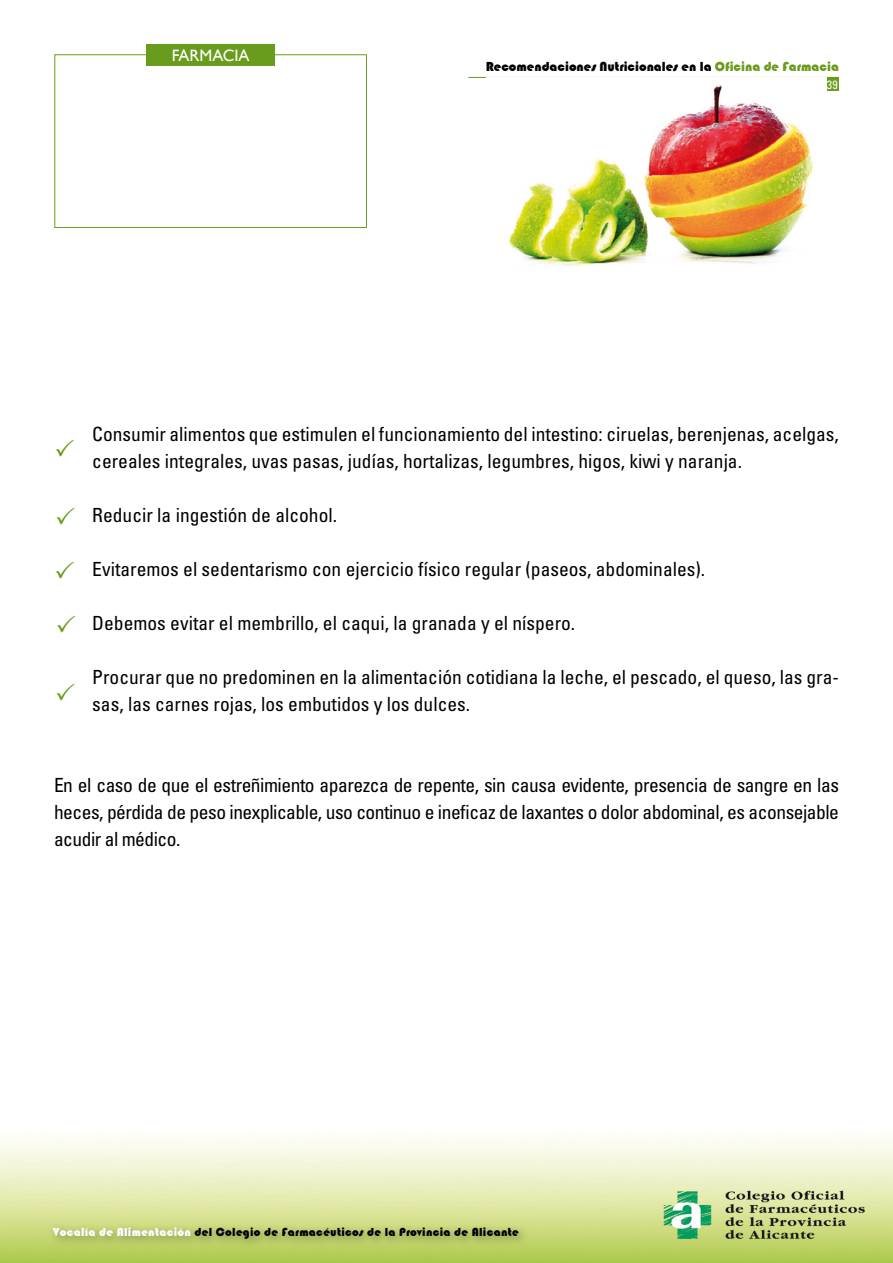
<style>
.page{position:relative;width:893px;height:1263px;background:#fff}
.page>*{position:absolute;margin:0;border:0;box-sizing:border-box;transform-origin:0 0}
.t1{font:condensed 19.5px/27px "Univers";color:#000}
.t2{font:16.5px "Gill Sans";color:#fff}
.t3{font:13.5px "Bauhaus 93";color:#000}
.t4{font:12px "Bauhaus 93";letter-spacing:.025em;color:#000}
.t5{font:condensed 12px "Univers";color:#fff}
.s1{color:#699c1c}
.s2{color:#fff}
</style>
<div class="page">
<img style="left:0;top:1139px;width:893px;height:124px">
<div style="left:55px;top:55px;width:312px;height:173px;border:1px solid #699c1c"></div>
<hr style="left:468px;top:77px;width:371px;height:1px;background:#699c1c">
<div style="left:826px;top:77px;width:13px;height:13px;background:#699c1c"></div>
<img style="left:47px;top:1222px;width:481px;height:27px">
<div style="left:146px;top:45px;width:129px;height:21px;background:#699c1c"></div>
<img style="left:509px;top:85px;width:304px;height:181px">
<p class="t2" style="left:172px;top:46px;width:79px">FARMACIA</p>
<p class="t3" style="left:486px;top:59px;width:355px">Recomendaciones Nutricionales en la <span class="s1">Oficina de Farmacia</span></p>
<p class="t5" style="left:827px;top:77px;width:12px">39</p>
<p class="t1" style="left:92px;top:420px;width:748px">Consumir alimentos que estimulen el funcionamiento del intestino: ciruelas, berenjenas, acelgas, cereales integrales, uvas pasas, judías, hortalizas, legumbres, higos, kiwi y naranja.</p>
<p class="t1" style="left:92px;top:501px;width:246px">Reducir la ingestión de alcohol.</p>
<p class="t1" style="left:92px;top:555px;width:614px">Evitaremos el sedentarismo con ejercicio físico regular (paseos, abdominales).</p>
<p class="t1" style="left:92px;top:609px;width:484px">Debemos evitar el membrillo, el caqui, la granada y el níspero.</p>
<p class="t1" style="left:92px;top:663px;width:748px">Procurar que no predominen en la alimentación cotidiana la leche, el pescado, el queso, las gra&shy;sas, las carnes rojas, los embutidos y los dulces.</p>
<p class="t1" style="left:54px;top:771px;width:786px;text-align:justify">En el caso de que el estreñimiento aparezca de repente, sin causa evidente, presencia de sangre en las heces, pérdida de peso inexplicable, uso continuo e ineficaz de laxantes o dolor abdominal, es aconsejable acudir al médico.</p>
<p class="t4" style="left:53px;top:1225px;width:467px"><span class="s2">Vocalía de Alimentación</span> del Colegio de Farmacéuticos de la Provincia de Alicante</p>
</div>
